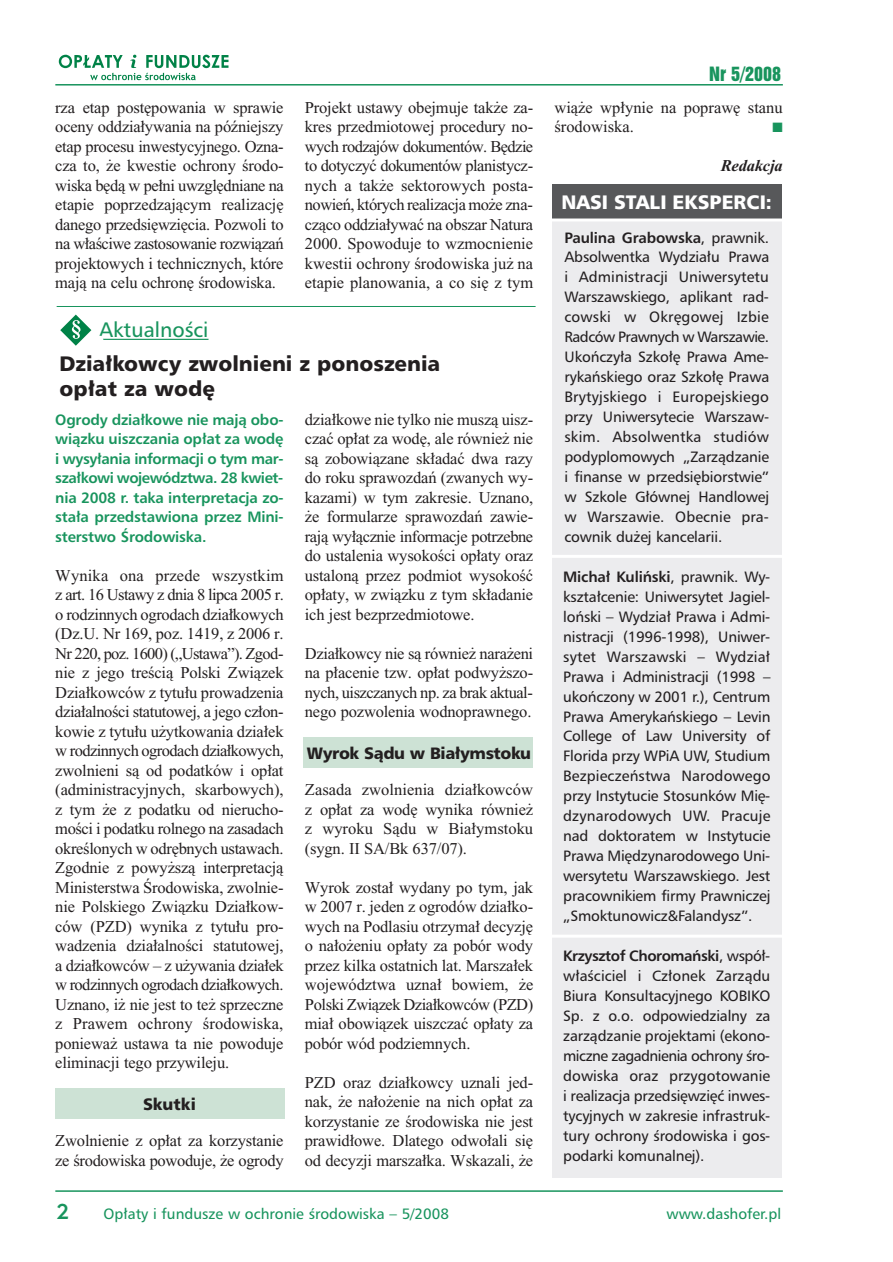
<style>
.page{position:relative;width:893px;height:1262px;background:#fff}
.page>*{position:absolute;margin:0;border:0;box-sizing:border-box;transform-origin:0 0}
.t1{font:900 21px/25.2px "Humanist Triple Seven PL";color:#231f20}
.t2{font:21px "Humanist Triple Seven PL";color:#18945d}
.t3{font:500 21px "Geometric Four Fifteen PL";color:#18945d}
.t4{font:900 19.5px "Humanist Triple Seven PL";color:#fff}
.t5{font:18px "Swiss Nine Twenty One PL";color:#18945d}
.t6{font:16.5px/19.5px "Ptimes New Roman";letter-spacing:-.01em;color:#231f20;text-align:justify}
.t7{font:900 16.5px "Humanist Triple Seven PL";letter-spacing:-.025em;color:#231f20}
.t8{font:italic 700 16.5px "Ptimes New Roman";letter-spacing:-.01em;color:#231f20}
.t9{font:15px/20px "Humanist Triple Seven PL";letter-spacing:-.01em;color:#231f20;text-align:justify}
.t10{font:700 15px/19.5px "Humanist Triple Seven PL";letter-spacing:-.01em;color:#18945d;text-align:justify}
.t11{font:15px "Humanist Triple Seven PL";color:#18945d}
.t12{font:13.5px "Zapf Dingbats";color:#18945d}
.s1{font-weight:700}
</style>
<div class="page">
<div style="left:303px;top:737px;width:229px;height:30px;background:#cde2d5"></div>
<div style="left:55px;top:1088px;width:229px;height:30px;background:#cde2d5"></div>
<svg style="left:59px;top:55px;width:169px;height:25px"></svg>
<hr style="left:55px;top:1190px;width:727px;height:1px;background:#18945d">
<hr style="left:55px;top:84px;width:727px;height:2px;background:#18945d">
<div style="left:551px;top:220px;width:230px;height:958px;background:#ececee"></div>
<div style="left:551px;top:185px;width:230px;height:35px;background:#57585a"></div>
<hr style="left:551px;top:218px;width:231px;height:3px;background:#fff">
<hr style="left:551px;top:555px;width:231px;height:3px;background:#fff">
<hr style="left:551px;top:934px;width:231px;height:3px;background:#fff">
<hr style="left:57px;top:306px;width:478px;height:1px;background:#18945d">
<hr style="left:99px;top:339px;width:109px;height:1px;background:#18945d">
<svg style="left:60px;top:314px;width:44px;height:32px"></svg>
<p class="t5" style="left:709px;top:66px;width:74px">Nr 5/2008</p>
<p class="t6" style="left:55px;top:99px;width:230px">rza etap post´powania w sprawie oceny oddzia∏ywania na póêniejszy etap procesu inwestycyjnego. Ozna&shy;cza to, ˝e kwestie ochrony Êrodo&shy;wiska b´dà w pe∏ni uwzgl´dniane na etapie poprzedzajàcym realizacj´ danego przedsi´wzi´cia. Pozwoli to na w∏aÊciwe zastosowanie rozwiàzaƒ projektowych i technicznych, które majà na celu ochron´ Êrodowiska.</p>
<p class="t6" style="left:305px;top:99px;width:230px">Projekt ustawy obejmuje tak˝e za&shy;kres przedmiotowej procedury no&shy;wych rodzajów dokumentów. B´dzie to dotyczyç dokumentów planistycz&shy;nych a tak˝e sektorowych posta&shy;nowieƒ, których realizacja mo˝e zna&shy;czàco oddzia∏ywaç na obszar Natura 2000. Spowoduje to wzmocnienie kwestii ochrony Êrodowiska ju˝ na etapie planowania, a co si´ z tym</p>
<p class="t6" style="left:554px;top:99px;width:230px">wià˝e wp∏ynie na popraw´ stanu<br>Êrodowiska.</p>
<p class="t12" style="left:772px;top:121px;width:12px">■</p>
<p class="t8" style="left:720px;top:160px;width:64px">Redakcja</p>
<p class="t4" style="left:561px;top:194px;width:212px">NASI STALI EKSPERCI:</p>
<p class="t9" style="left:564px;top:228px;width:206px"><span class="s1">Paulina Grabowska</span>, prawnik.<br>Absolwentka Wydzia∏u Prawa i Administracji Uniwersytetu Warszawskiego, aplikant rad&shy;cowski w Okr´gowej Izbie Radców Prawnych w Warszawie.<br>Ukoƒczy∏a Szko∏´ Prawa Ame&shy;rykaƒskiego oraz Szko∏´ Prawa Brytyjskiego i Europejskiego przy Uniwersytecie Warszaw&shy;skim. Absolwentka studiów podyplomowych „Zarzàdzanie i finanse w przedsi´biorstwie” w Szkole G∏ównej Handlowej w Warszawie. Obecnie pra&shy;cownik du˝ej kancelarii.</p>
<p class="t9" style="left:563px;top:567px;width:209px"><span class="s1">Micha∏ Kuliƒski</span>, prawnik. Wy&shy;kszta∏cenie: Uniwersytet Jagiel&shy;loƒski – Wydzia∏ Prawa i Admi&shy;nistracji (1996-1998), Uniwer&shy;sytet Warszawski – Wydzia∏ Prawa i Administracji (1998 – ukoƒczony w 2001 r.), Centrum Prawa Amerykaƒskiego – Levin College of Law University of Florida przy WPiA UW, Studium Bezpieczeƒstwa Narodowego przy Instytucie Stosunków Mi´- dzynarodowych UW. Pracuje nad doktoratem w Instytucie Prawa Mi´dzynarodowego Uni&shy;wersytetu Warszawskiego. Jest pracownikiem firmy Prawniczej „Smoktunowicz&amp;Falandysz”.</p>
<p class="t9" style="left:563px;top:946px;width:209px"><span class="s1">Krzysztof Choromaƒski</span>, wspó∏- w∏aÊciciel i Cz∏onek Zarzàdu Biura Konsultacyjnego KOBIKO Sp. z o.o. odpowiedzialny za zarzàdzanie projektami (ekono&shy;miczne zagadnienia ochrony Êro&shy;dowiska oraz przygotowanie i realizacja przedsi´wzi´ç inwes&shy;tycyjnych w zakresie infrastruk&shy;tury ochrony Êrodowiska i gos&shy;podarki komunalnej).</p>
<p class="t2" style="left:99px;top:321px;width:111px">AktualnoÊci</p>
<p class="t1" style="left:59px;top:352px;width:382px">Dzia∏kowcy zwolnieni z ponoszenia op∏at za wod´</p>
<p class="t6" style="left:305px;top:411px;width:230px">dzia∏kowe nie tylko nie muszà uisz&shy;czaç op∏at za wod´, ale równie˝ nie sà zobowiàzane sk∏adaç dwa razy do roku sprawozdaƒ (zwanych wy&shy;kazami) w tym zakresie. Uznano, ˝e formularze sprawozdaƒ zawie&shy;rajà wy∏àcznie informacje potrzebne do ustalenia wysokoÊci op∏aty oraz ustalonà przez podmiot wysokoÊç op∏aty, w zwiàzku z tym sk∏adanie ich jest bezprzedmiotowe.</p>
<p class="t6" style="left:305px;top:645px;width:230px">Dzia∏kowcy nie sà równie˝ nara˝eni na p∏acenie tzw. op∏at podwy˝szo&shy;nych, uiszczanych np. za brak aktual&shy;nego pozwolenia wodnoprawnego.</p>
<p class="t7" style="left:307px;top:746px;width:226px">Wyrok Sàdu w Bia∏ymstoku</p>
<p class="t6" style="left:305px;top:782px;width:230px">Zasada zwolnienia dzia∏kowców z op∏at za wod´ wynika równie˝ z wyroku Sàdu w Bia∏ymstoku (sygn. II SA/Bk 637/07).</p>
<p class="t6" style="left:305px;top:879px;width:230px">Wyrok zosta∏ wydany po tym, jak w 2007 r. jeden z ogrodów dzia∏ko&shy;wych na Podlasiu otrzyma∏ decyzj´ o na∏o˝eniu op∏aty za pobór wody przez kilka ostatnich lat. Marsza∏ek województwa uzna∏ bowiem, ˝e Polski Zwiàzek Dzia∏kowców (PZD) mia∏ obowiàzek uiszczaç op∏aty za pobór wód podziemnych.</p>
<p class="t6" style="left:305px;top:1074px;width:230px">PZD oraz dzia∏kowcy uznali jed&shy;nak, ˝e na∏o˝enie na nich op∏at za korzystanie ze Êrodowiska nie jest prawid∏owe. Dlatego odwo∏ali si´ od decyzji marsza∏ka. Wskazali, ˝e</p>
<p class="t10" style="left:55px;top:410px;width:230px">Ogrody dzia∏kowe nie majà obo&shy;wiàzku uiszczania op∏at za wod´ i wysy∏ania informacji o tym mar&shy;sza∏kowi województwa. 28 kwiet&shy;nia 2008 r. taka interpretacja zo&shy;sta∏a przedstawiona przez Mini&shy;sterstwo Ârodowiska.</p>
<p class="t6" style="left:55px;top:567px;width:230px">Wynika ona przede wszystkim z art. 16 Ustawy z dnia 8 lipca 2005 r. o rodzinnych ogrodach dzia∏kowych (Dz.U. Nr 169, poz. 1419, z 2006 r.<br>Nr 220, poz. 1600) („Ustawa”). Zgod&shy;nie z jego treÊcià Polski Zwiàzek Dzia∏kowców z tytu∏u prowadzenia dzia∏alnoÊci statutowej, a jego cz∏on&shy;kowie z tytu∏u u˝ytkowania dzia∏ek w rodzinnych ogrodach dzia∏kowych, zwolnieni sà od podatków i op∏at (administracyjnych, skarbowych), z tym ˝e z podatku od nierucho&shy;moÊci i podatku rolnego na zasadach okreÊlonych w odr´bnych ustawach.<br>Zgodnie z powy˝szà interpretacjà Ministerstwa Ârodowiska, zwolnie&shy;nie Polskiego Zwiàzku Dzia∏kow&shy;ców (PZD) wynika z tytu∏u pro&shy;wadzenia dzia∏alnoÊci statutowej, a dzia∏kowców – z u˝ywania dzia∏ek w rodzinnych ogrodach dzia∏kowych.<br>Uznano, i˝ nie jest to te˝ sprzeczne z Prawem ochrony Êrodowiska, poniewa˝ ustawa ta nie powoduje eliminacji tego przywileju.</p>
<p class="t7" style="left:143px;top:1097px;width:54px">Skutki</p>
<p class="t6" style="left:55px;top:1133px;width:230px">Zwolnienie z op∏at za korzystanie ze Êrodowiska powoduje, ˝e ogrody</p>
<p class="t3" style="left:57px;top:1203px;width:14px">2</p>
<p class="t11" style="left:104px;top:1207px;width:347px">Op∏aty i fundusze w ochronie Êrodowiska – 5/2008</p>
<p class="t11" style="left:666px;top:1207px;width:116px">www.dashofer.pl</p>
</div>
